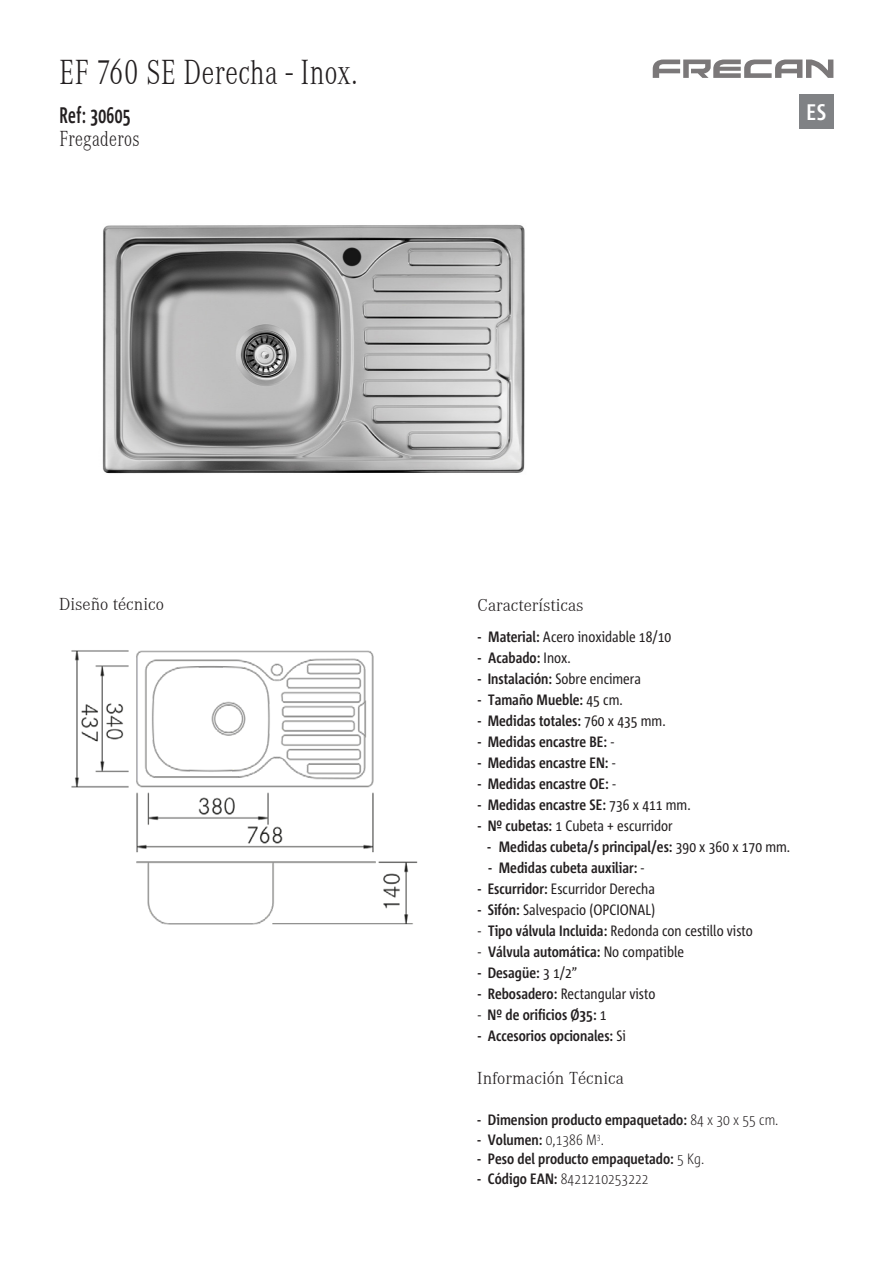
<style>
.page{position:relative;width:893px;height:1263px;background:#fff}
.page>*{position:absolute;margin:0;border:0;box-sizing:border-box;transform-origin:0 0}
.t1{font:300 36px "Corporate A";letter-spacing:.02em;color:#231f20;scale:.77 1}
.t2{font:300 22.5px "Corporate A";letter-spacing:.02em;color:#231f20;scale:.77 1}
.t3{font:700 22.5px "Corpid Cd";letter-spacing:.02em;color:#231f20;scale:.77 1}
.t4{font:700 22.5px "Corpid Cd";color:#fff}
.t5{font:300 18px "Corporate A";color:#231f20}
.t6{font:700 15px "Corpid Cd";color:#231f20}
.t7{font:15px "Corpid Cd";color:#231f20}
.t8{font:300 15px "Corpid Cd";color:#231f20}
.s1{font-weight:700}
.s2{font-weight:400}
.s3{font-weight:300}
</style>
<div class="page">
<div style="left:799px;top:94px;width:34px;height:34px;background:#808285"></div>
<svg style="left:653px;top:60px;width:180px;height:18px"></svg>
<img style="left:102px;top:224px;width:423px;height:250px">
<img style="left:71px;top:650px;width:347px;height:275px">
<h1 class="t1" style="left:60px;top:52px;width:389px">EF 760 SE Derecha - Inox.</h1>
<h2 class="t3" style="left:60px;top:103px;width:94px">Ref: 30605</h2>
<h2 class="t2" style="left:60px;top:126px;width:105px">Fregaderos</h2>
<h2 class="t4" style="left:807px;top:100px;width:21px">ES</h2>
<p class="t5" style="left:59px;top:594px;width:106px">Diseño técnico</p>
<p class="t5" style="left:478px;top:595px;width:108px">Características</p>
<p class="t7" style="left:478px;top:629px;width:195px"><span class="s1">- Material:</span> Acero inoxidable 18/10</p>
<p class="t6" style="left:478px;top:650px;width:95px">- Acabado: <span class="s2">Inox.</span></p>
<p class="t6" style="left:478px;top:671px;width:165px">- Instalación: <span class="s2">Sobre encimera</span></p>
<p class="t6" style="left:478px;top:692px;width:147px">- Tamaño Mueble: <span class="s2">45 cm.</span></p>
<p class="t6" style="left:478px;top:713px;width:190px">- Medidas totales: <span class="s2">760 x 435 mm.</span></p>
<p class="t6" style="left:478px;top:734px;width:138px">- Medidas encastre BE: <span class="s2">-</span></p>
<p class="t6" style="left:478px;top:755px;width:139px">- Medidas encastre EN: <span class="s2">-</span></p>
<p class="t6" style="left:478px;top:776px;width:140px">- Medidas encastre OE: <span class="s2">-</span></p>
<p class="t6" style="left:478px;top:797px;width:215px">- Medidas encastre SE: <span class="s2">736 x 411 mm.</span></p>
<p class="t7" style="left:478px;top:818px;width:197px"><span class="s1">- Nº cubetas:</span> 1 Cubeta + escurridor</p>
<p class="t6" style="left:487px;top:839px;width:304px">- Medidas cubeta/s principal/es: <span class="s2">390 x 360 x 170 mm.</span></p>
<p class="t6" style="left:488px;top:860px;width:158px">- Medidas cubeta auxiliar: <span class="s2">-</span></p>
<p class="t7" style="left:478px;top:881px;width:179px"><span class="s1">- Escurridor:</span> Escurridor Derecha</p>
<p class="t7" style="left:478px;top:902px;width:179px"><span class="s1">- Sifón:</span> Salvespacio (OPCIONAL)</p>
<p class="t7" style="left:478px;top:923px;width:277px">- <span class="s1">Tipo válvula Incluida:</span> Redonda con cestillo visto</p>
<p class="t6" style="left:478px;top:944px;width:208px"><span class="s2">-</span> Válvula automática: <span class="s2">No compatible</span></p>
<p class="t6" style="left:478px;top:965px;width:101px">- Desagüe: <span class="s2">3 1/2”</span></p>
<p class="t7" style="left:478px;top:986px;width:179px"><span class="s1">- Rebosadero:</span> Rectangular visto</p>
<p class="t6" style="left:478px;top:1007px;width:131px"><span class="s2">-</span> Nº de orificios Ø35: <span class="s2">1</span></p>
<p class="t6" style="left:478px;top:1028px;width:150px">- Accesorios opcionales: <span class="s2">Si</span></p>
<p class="t5" style="left:477px;top:1068px;width:148px">Información Técnica</p>
<p class="t6" style="left:477px;top:1112px;width:303px">- Dimension producto empaquetado: <span class="s3">84 x 30 x 55 cm.</span></p>
<p class="t6" style="left:477px;top:1131px;width:128px">- Volumen: <span class="s3">0,1386 M</span><sup>3</sup><span class="s3">.</span></p>
<p class="t6" style="left:477px;top:1151px;width:228px">- Peso del producto empaquetado: <span class="s3">5 Kg.</span></p>
<p class="t8" style="left:477px;top:1170px;width:173px"><span class="s1">- Código EAN:</span> 8421210253222</p>
</div>
